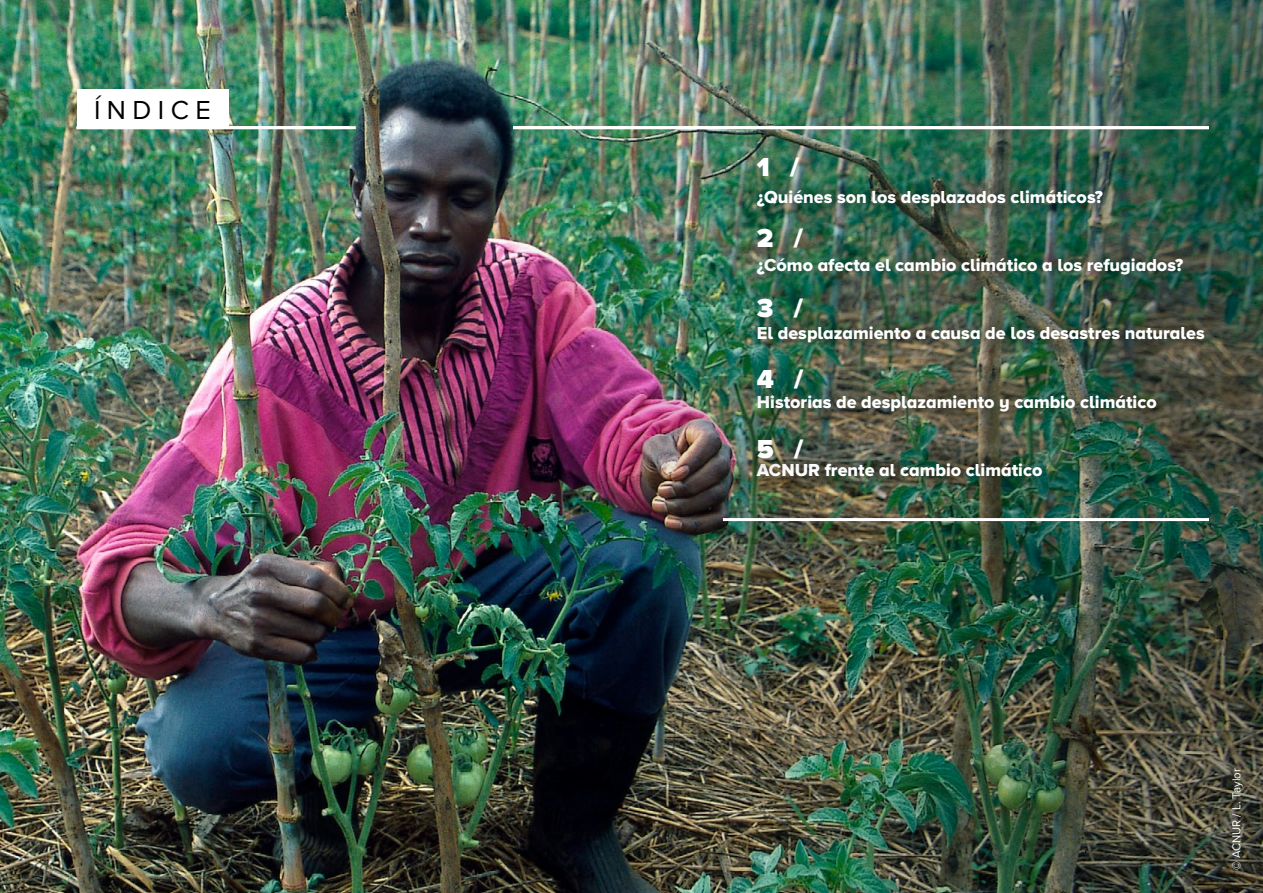
<style>
.page{position:relative;width:1263px;height:893px;background:#fff}
.page>*{position:absolute;margin:0;border:0;box-sizing:border-box;transform-origin:0 0}
.t1{font:900 27px "Proxima Nova A";color:#fff}
.t2{font:27px "Proxima Nova A";letter-spacing:.24em;color:#000}
.t3{font:18px "Proxima Nova A Extrabld";color:#fff}
.t4{font:12px "Proxima Nova";color:#fff;scale:.96 1}
</style>
<div class="page">
<img style="left:0;top:0;width:494px;height:893px">
<img style="left:494px;top:0;width:769px;height:893px">
<div style="left:739px;top:173px;width:483px;height:322px;background:#000;opacity:.75"></div>
<div style="left:77px;top:89px;width:151px;height:39px;background:#fff"></div>
<div style="left:735px;top:135px;width:90px;height:347px;background:#000;opacity:.75"></div>
<hr style="left:723px;top:518px;width:486px;height:3px;background:#fff">
<hr style="left:513px;top:126px;width:696px;height:3px;background:#fff">
<hr style="left:77px;top:126px;width:279px;height:3px;background:#fff">
<h1 class="t2" style="left:94px;top:95px;width:118px">ÍNDICE</h1>
<h1 class="t1" style="left:757px;top:151px;width:44px">1 /</h1>
<p class="t3" style="left:757px;top:186px;width:348px">¿Quiénes son los desplazados climáticos?</p>
<h1 class="t1" style="left:757px;top:222px;width:48px">2 /</h1>
<p class="t3" style="left:757px;top:255px;width:428px">¿Cómo afecta el cambio climático a los refugiados?</p>
<h1 class="t1" style="left:757px;top:292px;width:48px">3 /</h1>
<p class="t3" style="left:757px;top:323px;width:449px">El desplazamiento a causa de los desastres naturales</p>
<h1 class="t1" style="left:757px;top:363px;width:48px">4 /</h1>
<p class="t3" style="left:757px;top:391px;width:401px">Historias de desplazamiento y cambio climático</p>
<h1 class="t1" style="left:757px;top:434px;width:48px">5 /</h1>
<p class="t3" style="left:757px;top:460px;width:287px">ACNUR frente al cambio climático</p>
<p class="t4" style="left:1227px;top:870px;width:107px;rotate:-90deg">© ACNUR / L. Taylor</p>
</div>
